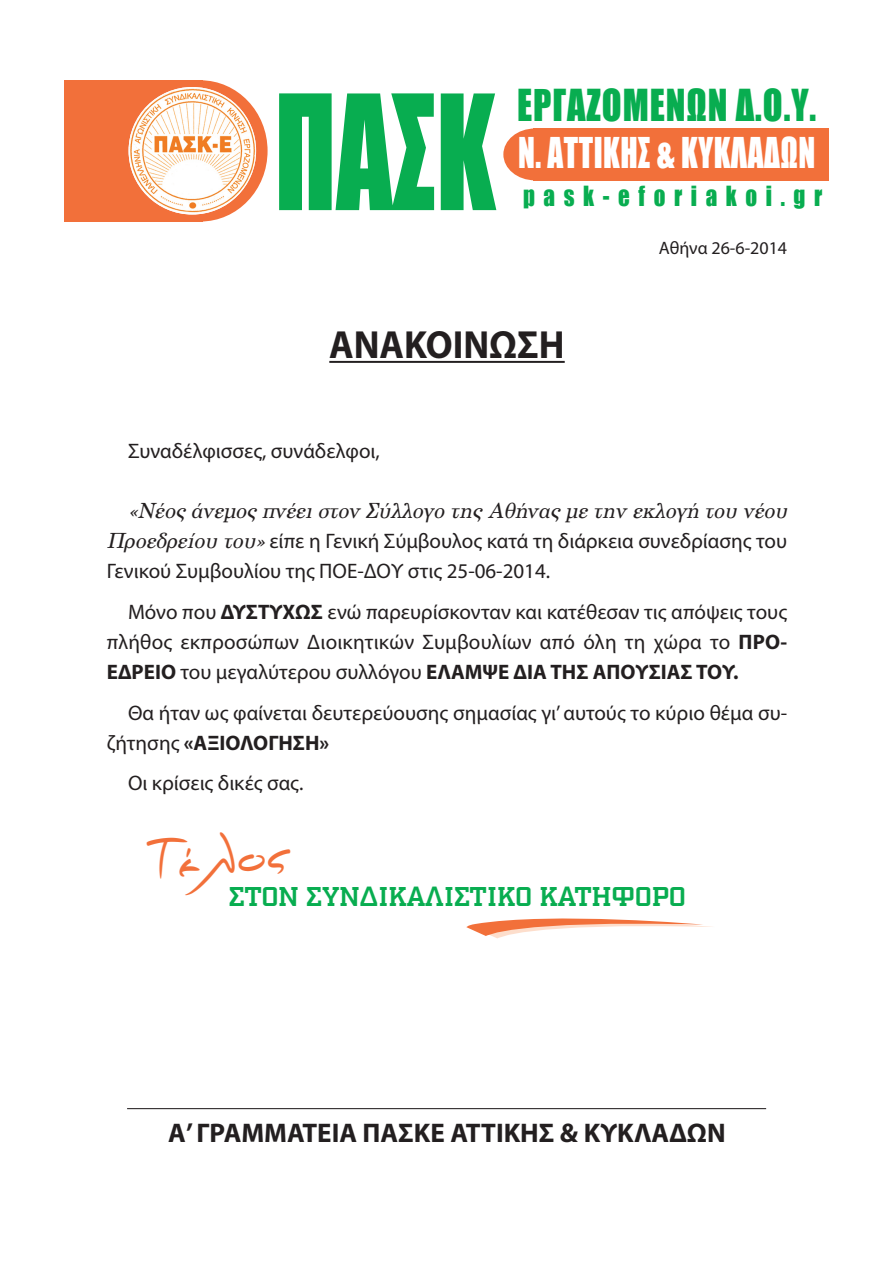
<style>
.page{position:relative;width:893px;height:1263px;background:#fff}
.page>*{position:absolute;margin:0;border:0;box-sizing:border-box;transform-origin:0 0}
.t1{font:700 52.5px "PF Scandal Pro Display";color:#f2703a;scale:.7 1}
.t2{font:40.5px "Impact";letter-spacing:.025em;color:#08ad50;scale:.9 1}
.t3{font:700 39.3px "Myriad Pro";color:#231f20;scale:.95 1}
.t4{font:39px "Impact";letter-spacing:.015em;color:#fff;scale:.8 1}
.t5{font:700 27px "Myriad Pro";color:#231f20}
.t6{font:500 27px "PF Synch Pro";color:#08ad50}
.t7{font:25.5px "Impact";letter-spacing:.375em;color:#08ad50;scale:.9 1}
.t8{font:21px/30px "Myriad Pro";color:#231f20}
.t9{font:italic 21px "PF Century";color:#231f20}
.t10{font:18px "Myriad Pro";color:#231f20}
.s1{font-family:"PF Century";font-style:italic}
.s2{font-weight:700}
</style>
<div class="page">
<div style="left:534px;top:128px;width:295px;height:52px;background:#f2703a"></div>
<div style="left:503px;top:128px;width:63px;height:52px;background:#f2703a;border-radius:50%"></div>
<hr style="left:329px;top:361px;width:236px;height:2px;background:#231f20">
<div style="left:133px;top:80px;width:135px;height:142px;background:#f2703a;border-radius:50%"></div>
<div style="left:64px;top:80px;width:138px;height:142px;background:#f2703a"></div>
<svg style="left:279px;top:93px;width:217px;height:117px"></svg>
<img style="left:129px;top:87px;width:127px;height:127px;border-radius:50%">
<svg style="left:466px;top:918px;width:246px;height:20px"></svg>
<hr style="left:127px;top:1108px;width:639px;height:1px;background:#231f20">
<h2 class="t2" style="left:517px;top:80px;width:334px">ΕΡΓΑΖΟΜΕΝΩΝ Δ.Ο.Υ.</h2>
<h3 class="t4" style="left:518px;top:129px;width:373px">Ν. ΑΤΤΙΚΗΣ &amp; ΚΥΚΛΑΔΩΝ</h3>
<p class="t7" style="left:523px;top:180px;width:334px">pask-eforiakoi.gr</p>
<h3 class="t3" style="left:329px;top:330px;width:249px">ΑΝΑΚΟΙΝΩΣΗ</h3>
<p class="t8" style="left:128px;top:438px;width:253px">Συναδέλφισσες, συνάδελφοι,</p>
<p class="t10" style="left:659px;top:241px;width:130px">Αθήνα 26-6-2014</p>
<p class="t9" style="left:128px;top:498px;width:666px">«Νέος άνεμος πνέει στον Σύλλογο της Αθήνας με την εκλογή του νέου</p>
<p class="t8" style="left:107px;top:528px;width:682px"><span class="s1">Προεδρείουτου»</span>είπε η Γενική Σύμβουλος κατά τη διάρκεια συνεδρίασης του<br>Γενικού Συμβουλίου της ΠΟΕ-ΔΟΥ στις 25-06-2014.</p>
<p class="t8" style="left:107px;top:599px;width:682px;text-align:justify;text-indent:21px">Μόνο που <span class="s2">ΔΥΣΤΥΧΩΣ</span> ενώ παρευρίσκονταν και κατέθεσαν τις απόψεις τους πλήθος εκπροσώπων Διοικητικών Συμβουλίων από όλη τη χώρα το <span class="s2">ΠΡΟ-ΕΔΡΕΙΟ</span> του μεγαλύτερου συλλόγου <span class="s2">ΕΛΑΜΨΕ ΔΙΑ ΤΗΣ ΑΠΟΥΣΙΑΣ ΤΟΥ.</span></p>
<p class="t8" style="left:107px;top:699px;width:682px;text-indent:21px">Θα ήταν ως φαίνεται δευτερεύουσης σημασίας γι’ αυτούς το κύριο θέμα συ&shy;ζήτησης <span class="s2">«ΑΞΙΟΛΟΓΗΣΗ»</span></p>
<p class="t8" style="left:128px;top:770px;width:177px">Οι κρίσεις δικές σας.</p>
<h1 class="t1" style="left:144px;top:840px;width:209px;rotate:-5deg">Τέλος</h1>
<p class="t6" style="left:229px;top:886px;width:458px">ΣΤΟΝ ΣΥΝΔΙΚΑΛΙΣΤΙΚΟ ΚΑΤΗΦΟΡΟ</p>
<p class="t5" style="left:168px;top:1123px;width:559px">A’ ΓΡΑΜΜΑΤΕΙΑ ΠΑΣΚΕ ΑΤΤΙΚΗΣ &amp; ΚΥΚΛΑΔΩΝ</p>
</div>
